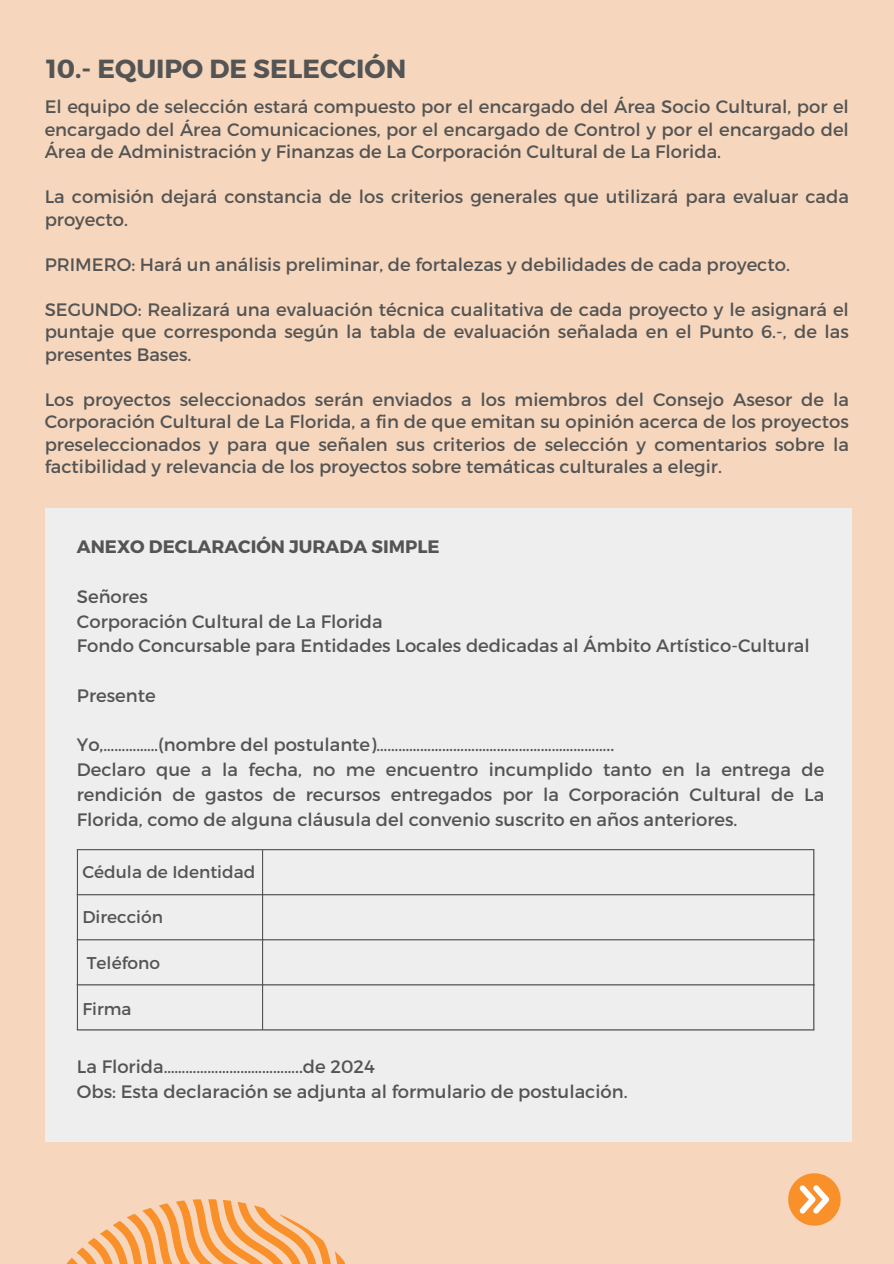
<style>
.page{position:relative;width:894px;height:1264px;background:#fff}
.page>*{position:absolute;margin:0;border:0;box-sizing:border-box;transform-origin:0 0}
.t1{font:700 26.1px "Montserrat";color:#545454}
.t2{font:18px/22.5px "Montserrat";color:#545454;text-align:justify}
.t3{font:700 18px "Montserrat";color:#545454}
.t4{font:16.95px "Montserrat";color:#545454}
</style>
<div class="page">
<div style="left:0;top:0;width:893px;height:1263px;background:#f6d7bd"></div>
<svg style="left:45px;top:1141px;width:416px;height:122px"></svg>
<svg style="left:788px;top:1173px;width:52px;height:52px"></svg>
<div style="left:45px;top:508px;width:806px;height:633px;background:#eee"></div>
<hr style="left:77px;top:850px;width:1px;height:179px;background:#545454">
<hr style="left:262px;top:850px;width:1px;height:179px;background:#545454">
<hr style="left:813px;top:850px;width:1px;height:179px;background:#545454">
<hr style="left:77px;top:849px;width:737px;height:1px;background:#545454">
<hr style="left:77px;top:894px;width:737px;height:1px;background:#545454">
<hr style="left:77px;top:939px;width:737px;height:1px;background:#545454">
<hr style="left:77px;top:984px;width:737px;height:1px;background:#545454">
<hr style="left:77px;top:1029px;width:737px;height:1px;background:#545454">
<p class="t1" style="left:46px;top:52px;width:361px">10.- EQUIPO DE SELECCIÓN</p>
<h1 class="t2" style="left:45px;top:95px;width:805px">El equipo de selección estará compuesto por el encargado del Área Socio Cultural, por el encargado del Área Comunicaciones, por el encargado de Control y por el encargado del Área de Administración y Finanzas de La Corporación Cultural de La Florida.</h1>
<p class="t2" style="left:45px;top:185px;width:805px">La comisión dejará constancia de los criterios generales que utilizará para evaluar cada proyecto.</p>
<p class="t2" style="left:45px;top:252px;width:746px">PRIMERO: Hará un análisis preliminar, de fortalezas y debilidades de cada proyecto.</p>
<p class="t2" style="left:45px;top:297px;width:805px">SEGUNDO: Realizará una evaluación técnica cualitativa de cada proyecto y le asignará el puntaje que corresponda según la tabla de evaluación señalada en el Punto 6.-, de las presentes Bases.</p>
<p class="t2" style="left:45px;top:387px;width:805px">Los proyectos seleccionados serán enviados a los miembros del Consejo Asesor de la Corporación Cultural de La Florida, a fin de que emitan su opinión acerca de los proyectos preseleccionados y para que señalen sus criterios de selección y comentarios sobre la factibilidad y relevancia de los proyectos sobre temáticas culturales a elegir.</p>
<h2 class="t3" style="left:77px;top:535px;width:364px">ANEXO DECLARACIÓN JURADA SIMPLE</h2>
<p class="t2" style="left:77px;top:584px;width:73px">Señores</p>
<p class="t2" style="left:77px;top:609px;width:307px">Corporación Cultural de La Florida</p>
<p class="t2" style="left:77px;top:634px;width:734px">Fondo Concursable para Entidades Locales dedicadas al Ámbito Artístico-Cultural</p>
<p class="t2" style="left:77px;top:683px;width:80px">Presente</p>
<p class="t2" style="left:77px;top:733px;width:538px">Yo,……………(nombre del postulante)………………………………………………………..</p>
<p class="t2" style="left:77px;top:756px;width:748px;line-height:24.8px">Declaro que a la fecha, no me encuentro incumplido tanto en la entrega de rendición de gastos de recursos entregados por la Corporación Cultural de La Florida, como de alguna cláusula del convenio suscrito en años anteriores.</p>
<p class="t4" style="left:82px;top:861px;width:174px">Cédula de Identidad</p>
<p class="t4" style="left:82px;top:906px;width:82px">Dirección</p>
<p class="t4" style="left:87px;top:951px;width:75px">Teléfono</p>
<p class="t4" style="left:82px;top:997px;width:50px">Firma</p>
<p class="t2" style="left:77px;top:1054px;width:299px">La Florida………………………………..de 2024</p>
<p class="t2" style="left:77px;top:1079px;width:552px">Obs: Esta declaración se adjunta al formulario de postulación.</p>
</div>
